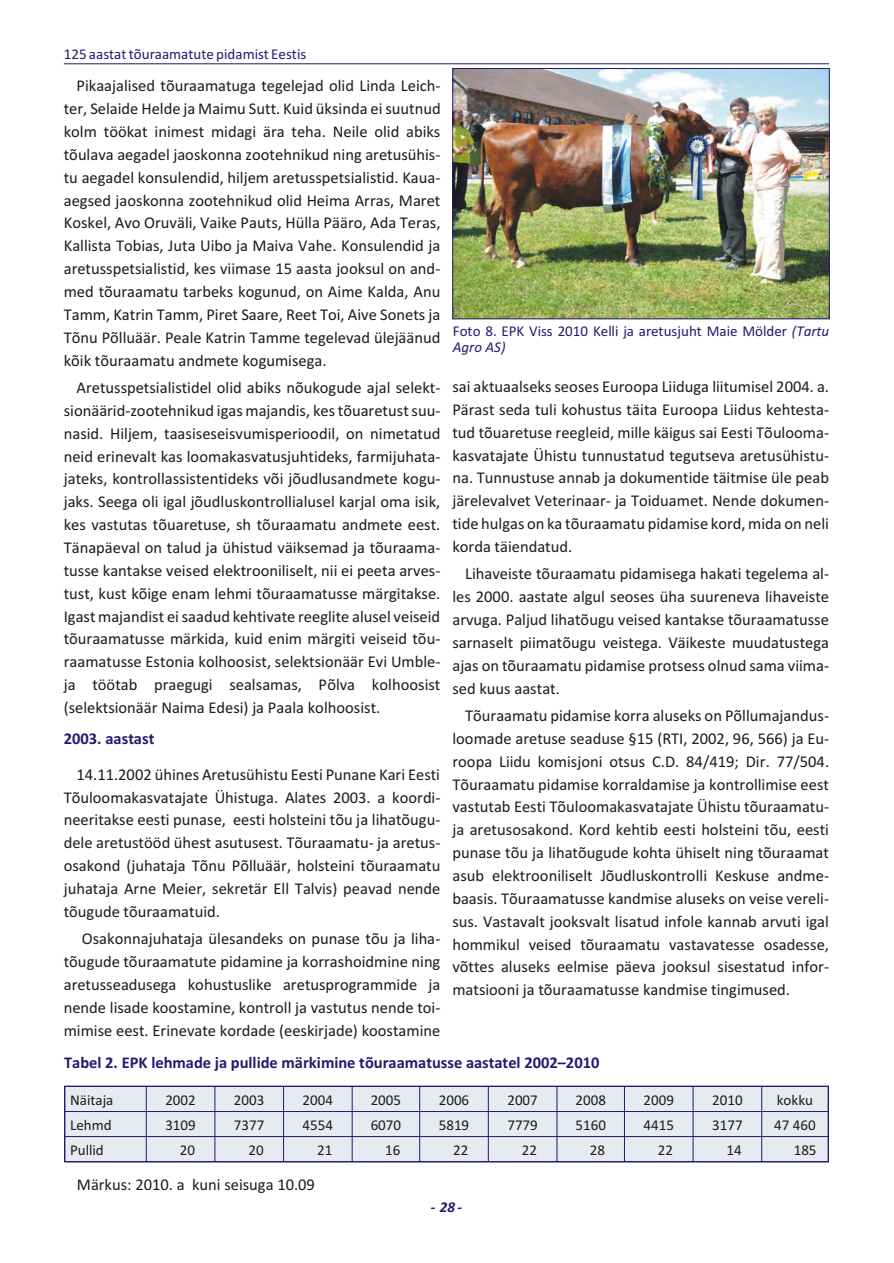
<style>
.page{position:relative;width:894px;height:1263px;background:#fff}
.page>*{position:absolute;margin:0;border:0;box-sizing:border-box;transform-origin:0 0}
.t1{font:16.5px/22.8px "Calibri";color:#1f1a17;text-align:justify}
.t2{font:700 16.5px "Calibri";color:#291770}
.t3{font:15px "Calibri";color:#1f1a17}
.t4{font:15px/16.6px "Calibri";color:#291770}
.t5{font:italic 700 15px "Calibri";color:#291770}
.s1{font-style:italic}
</style>
<div class="page">
<hr style="left:64px;top:63px;width:765px;height:1px;background:#291770">
<img style="left:455px;top:70px;width:372px;height:247px">
<div style="left:453px;top:68px;width:376px;height:251px;border:1px solid #291770"></div>
<div style="left:65px;top:1087px;width:81px;height:25px;background:#e6ebf2"></div>
<div style="left:146px;top:1087px;width:69px;height:25px;background:#e6ebf2"></div>
<div style="left:215px;top:1087px;width:69px;height:25px;background:#e6ebf2"></div>
<div style="left:284px;top:1087px;width:68px;height:25px;background:#e6ebf2"></div>
<div style="left:352px;top:1087px;width:68px;height:25px;background:#e6ebf2"></div>
<div style="left:420px;top:1087px;width:68px;height:25px;background:#e6ebf2"></div>
<div style="left:488px;top:1087px;width:69px;height:25px;background:#e6ebf2"></div>
<div style="left:557px;top:1087px;width:67px;height:25px;background:#e6ebf2"></div>
<div style="left:624px;top:1087px;width:69px;height:25px;background:#e6ebf2"></div>
<div style="left:693px;top:1087px;width:69px;height:25px;background:#e6ebf2"></div>
<div style="left:762px;top:1087px;width:66px;height:25px;background:#e6ebf2"></div>
<div style="left:65px;top:1112px;width:81px;height:25px;background:#e6ebf2"></div>
<div style="left:146px;top:1112px;width:69px;height:25px;background:#e6ebf2"></div>
<div style="left:215px;top:1112px;width:69px;height:25px;background:#e6ebf2"></div>
<div style="left:284px;top:1112px;width:68px;height:25px;background:#e6ebf2"></div>
<div style="left:352px;top:1112px;width:68px;height:25px;background:#e6ebf2"></div>
<div style="left:420px;top:1112px;width:68px;height:25px;background:#e6ebf2"></div>
<div style="left:488px;top:1112px;width:69px;height:25px;background:#e6ebf2"></div>
<div style="left:557px;top:1112px;width:67px;height:25px;background:#e6ebf2"></div>
<div style="left:624px;top:1112px;width:69px;height:25px;background:#e6ebf2"></div>
<div style="left:693px;top:1112px;width:69px;height:25px;background:#e6ebf2"></div>
<div style="left:762px;top:1112px;width:66px;height:25px;background:#e6ebf2"></div>
<div style="left:65px;top:1137px;width:81px;height:25px;background:#e6ebf2"></div>
<div style="left:146px;top:1137px;width:69px;height:25px;background:#e6ebf2"></div>
<div style="left:215px;top:1137px;width:69px;height:25px;background:#e6ebf2"></div>
<div style="left:284px;top:1137px;width:68px;height:25px;background:#e6ebf2"></div>
<div style="left:352px;top:1137px;width:68px;height:25px;background:#e6ebf2"></div>
<div style="left:420px;top:1137px;width:68px;height:25px;background:#e6ebf2"></div>
<div style="left:488px;top:1137px;width:69px;height:25px;background:#e6ebf2"></div>
<div style="left:557px;top:1137px;width:67px;height:25px;background:#e6ebf2"></div>
<div style="left:624px;top:1137px;width:69px;height:25px;background:#e6ebf2"></div>
<div style="left:693px;top:1137px;width:69px;height:25px;background:#e6ebf2"></div>
<div style="left:762px;top:1137px;width:66px;height:25px;background:#e6ebf2"></div>
<hr style="left:65px;top:1086px;width:763px;height:1px;background:#291770">
<hr style="left:65px;top:1111px;width:763px;height:1px;background:#291770">
<hr style="left:65px;top:1136px;width:763px;height:1px;background:#291770">
<hr style="left:65px;top:1161px;width:763px;height:1px;background:#291770">
<hr style="left:65px;top:1086px;width:1px;height:76px;background:#291770">
<hr style="left:146px;top:1086px;width:1px;height:76px;background:#291770">
<hr style="left:215px;top:1086px;width:1px;height:76px;background:#291770">
<hr style="left:283px;top:1086px;width:1px;height:76px;background:#291770">
<hr style="left:352px;top:1086px;width:1px;height:76px;background:#291770">
<hr style="left:419px;top:1086px;width:1px;height:76px;background:#291770">
<hr style="left:488px;top:1086px;width:1px;height:76px;background:#291770">
<hr style="left:557px;top:1086px;width:1px;height:76px;background:#291770">
<hr style="left:624px;top:1086px;width:1px;height:76px;background:#291770">
<hr style="left:693px;top:1086px;width:1px;height:76px;background:#291770">
<hr style="left:761px;top:1086px;width:1px;height:76px;background:#291770">
<hr style="left:828px;top:1086px;width:1px;height:76px;background:#291770">
<p class="t4" style="left:64px;top:47px;width:244px">125 aastat tõuraamatute pidamist Eestis</p>
<p class="t1" style="left:64px;top:76px;width:378px;text-indent:13px">Pikaajalised tõuraamatuga tegelejad olid Linda Leich - ter, Selaide Helde ja Maimu Sutt. Kuid üksinda ei suutnud kolm töökat inimest midagi ära teha. Neile olid abiks tõulava aegadel jaoskonna zootehnikud ning aretus ühis - tu aegadel konsulendid, hiljem aretusspetsialistid. Kaua - aeg sed jaoskonna zootehnikud olid Heima Ar ras, Maret Koskel, Avo Oruväli, Vaike Pauts, Hülla Pääro, Ada Teras, Kal lis ta Tobias, Juta Uibo ja Maiva Vahe. Konsulendid ja aretusspetsialistid, kes viimase 15 aasta jooksul on and - med tõuraamatu tarbeks kogunud, on Aime Kalda, Anu Tamm, Katrin Tamm, Piret Saare, Reet Toi, Aive Sonets ja Tõnu Põlluäär. Peale Katrin Tamme tegelevad ülejäänud kõik tõuraamatu andmete kogumisega.</p>
<p class="t1" style="left:64px;top:377px;width:378px;text-indent:13px">Aretusspetsialistidel olid abiks nõukogude ajal selekt - sio näärid-zootehnikud igas majandis, kes tõuaretust suu - na sid. Hiljem, taasiseseisvumisperioodil, on nime ta tud neid erinevalt kas loomakasvatusjuhtideks, farmi juha ta - ja teks, kontrollassistentideks või jõudlusandmete kogu - jaks. Seega oli igal jõudluskontrollialusel karjal oma isik, kes vastutas tõuaretuse, sh tõuraamatu andmete eest.<br>Tänapäeval on talud ja ühistud väiksemad ja tõu raa ma - tus se kantakse veised elektrooniliselt, nii ei peeta arves - tust, kust kõige enam lehmi tõuraamatusse märgi takse.<br>Igast majandist ei saadud kehtivate reeglite alusel veiseid tõuraamatusse märkida, kuid enim märgiti vei seid tõu - raa matusse Es to nia kolhoosist, selektsionäär Evi Umb le - ja töötab praegugi sealsamas, Põlva kolhoosist (se lekt sionäär Naima Edesi) ja Paala kolhoosist.</p>
<p class="t2" style="left:64px;top:732px;width:92px">2003. aastast</p>
<p class="t1" style="left:64px;top:764px;width:378px;text-indent:13px">14.11.2002 ühines Aretusühistu Eesti Punane Kari Eesti Tõu looma kasvatajate Ühistuga. Alates 2003. a koordi - nee ritakse eesti punase, eesti holsteini tõu ja liha tõu gu - de le aretustööd ühest asutusest. Tõuraamatu- ja are tus&shy;osakond (juhataja Tõnu Põlluäär, holsteini tõu raa ma tu juha taja Arne Meier, sekretär Ell Talvis) peavad nende tõugude tõuraamatuid.</p>
<p class="t1" style="left:64px;top:929px;width:378px;text-indent:18px">Osakonnajuhataja ülesandeks on punase tõu ja liha - tõu gude tõuraamatute pidamine ja korrashoidmine ning aretusseadusega kohustuslike aretusprogrammide ja nen de lisade koostamine, kontroll ja vastutus nende toi - mi mise eest. Erinevate kordade (eeskirjade) koostamine</p>
<p class="t4" style="left:453px;top:323px;width:378px">Foto 8. EPK Viss 2010 Kelli ja aretusjuht Maie Mölder <span class="s1">(Tartu<br>Agro AS)</span></p>
<p class="t1" style="left:452px;top:376px;width:378px">sai aktuaalseks seoses Euroopa Liiduga liitumisel 2004. a.<br>Pärast seda tuli kohustus täita Euroopa Liidus kehtes ta - tud tõuaretuse reegleid, mille käigus sai Eesti Tõu loo ma - kas vatajate Ühistu tunnustatud tegutseva aretus ühistu - na. Tunnustuse annab ja dokumentide täitmise üle peab järelevalvet Veterinaar- ja Toiduamet. Nende dokumen - ti de hulgas on ka tõuraamatu pidamise kord, mida on neli korda täiendatud.</p>
<p class="t1" style="left:452px;top:564px;width:378px;text-indent:13px">Lihaveiste tõuraamatu pidamisega hakati tegelema al - les 2000. aastate algul seoses üha suureneva lihaveiste arvu ga. Paljud lihatõugu veised kantakse tõuraamatusse sarnaselt piimatõugu veistega. Väikeste muudatustega ajas on tõuraamatu pidamise protsess olnud sama viima - sed kuus aastat.</p>
<p class="t1" style="left:452px;top:705px;width:378px;text-indent:13px">Tõuraamatu pidamise korra aluseks on Põllumajandus - loo made aretuse seaduse §15 (RTI, 2002, 96, 566) ja Eu - roo pa Liidu komisjoni otsus C.D. 84/419; Dir. 77/504.<br>Tõuraamatu pidamise korraldamise ja kontrollimise eest vastutab Eesti Tõuloomakasvatajate Ühistu tõuraamatu&shy;ja aretusosakond. Kord kehtib eesti holsteini tõu, eesti punase tõu ja lihatõugude kohta ühiselt ning tõuraamat asub elektrooniliselt Jõudluskontrolli Keskuse andme - baa sis. Tõuraamatusse kandmise aluseks on veise vereli - sus. Vastavalt jooksvalt lisatud infole kannab arvuti igal hommikul veised tõuraamatu vastavatesse osadesse, võttes aluseks eelmise päeva jooksul sisestatud infor - mat sioo ni ja tõuraamatusse kandmise tingimused.</p>
<p class="t2" style="left:64px;top:1055px;width:537px">Tabel 2. EPK lehmade ja pullide märkimine tõuraama tus se aastatel 2002–2010</p>
<p class="t3" style="left:70px;top:1094px;width:45px">Näitaja</p>
<p class="t3" style="left:165px;top:1094px;width:32px">2002</p>
<p class="t3" style="left:234px;top:1094px;width:32px">2003</p>
<p class="t3" style="left:303px;top:1094px;width:32px">2004</p>
<p class="t3" style="left:371px;top:1094px;width:32px">2005</p>
<p class="t3" style="left:439px;top:1094px;width:32px">2006</p>
<p class="t3" style="left:507px;top:1094px;width:32px">2007</p>
<p class="t3" style="left:575px;top:1094px;width:32px">2008</p>
<p class="t3" style="left:644px;top:1094px;width:32px">2009</p>
<p class="t3" style="left:712px;top:1094px;width:32px">2010</p>
<p class="t3" style="left:777px;top:1094px;width:38px">kokku</p>
<p class="t3" style="left:70px;top:1119px;width:43px">Lehmd</p>
<p class="t3" style="left:165px;top:1119px;width:32px">3109</p>
<p class="t3" style="left:234px;top:1119px;width:32px">7377</p>
<p class="t3" style="left:303px;top:1119px;width:32px">4554</p>
<p class="t3" style="left:371px;top:1119px;width:32px">6070</p>
<p class="t3" style="left:439px;top:1119px;width:32px">5819</p>
<p class="t3" style="left:507px;top:1119px;width:32px">7779</p>
<p class="t3" style="left:575px;top:1119px;width:32px">5160</p>
<p class="t3" style="left:644px;top:1119px;width:32px">4415</p>
<p class="t3" style="left:712px;top:1119px;width:32px">3177</p>
<p class="t3" style="left:774px;top:1119px;width:43px">47 460</p>
<p class="t3" style="left:70px;top:1144px;width:35px">Pullid</p>
<p class="t3" style="left:180px;top:1144px;width:17px">20</p>
<p class="t3" style="left:248px;top:1144px;width:17px">20</p>
<p class="t3" style="left:317px;top:1144px;width:17px">21</p>
<p class="t3" style="left:385px;top:1144px;width:17px">16</p>
<p class="t3" style="left:453px;top:1144px;width:17px">22</p>
<p class="t3" style="left:522px;top:1144px;width:17px">22</p>
<p class="t3" style="left:590px;top:1144px;width:17px">28</p>
<p class="t3" style="left:658px;top:1144px;width:17px">22</p>
<p class="t3" style="left:727px;top:1144px;width:17px">14</p>
<p class="t3" style="left:794px;top:1144px;width:24px">185</p>
<p class="t1" style="left:77px;top:1174px;width:240px">Märkus: 2010. a kuni seisuga 10.09</p>
<p class="t5" style="left:431px;top:1201px;width:33px">- 28 -</p>
</div>
